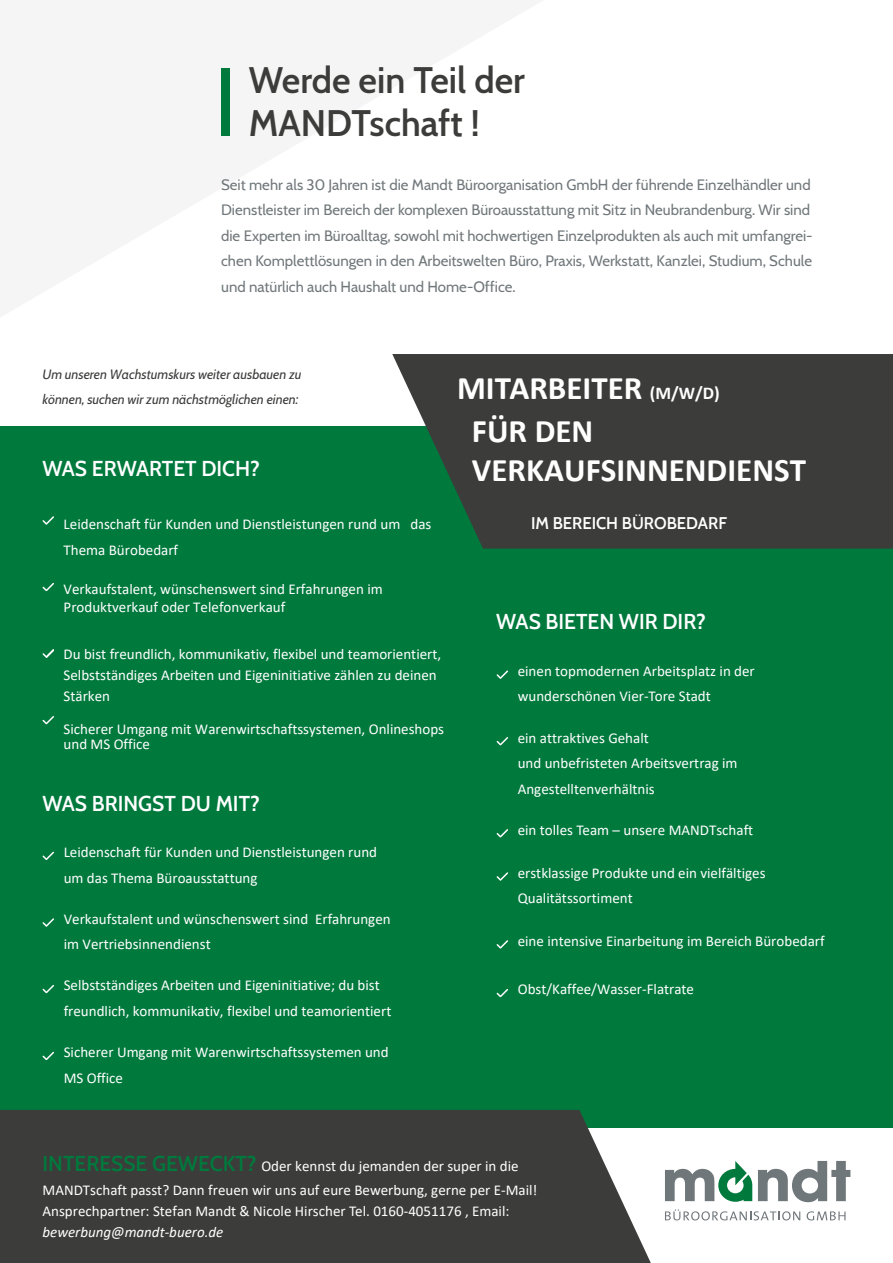
<style>
.page{position:relative;width:893px;height:1263px;background:#fff}
.page>*{position:absolute;margin:0;border:0;box-sizing:border-box;transform-origin:0 0}
.t1{font:600 36px/43.2px "Cabin";color:#3c3c3b}
.t2{font:700 33px/43px "Calibri";color:#fff}
.t3{font:600 21px "Cabin";color:#fff}
.t4{font:600 16.5px "Cabin";color:#fff}
.t5{font:15px/25.5px "Calibri";color:#fff}
.t6{font:15px/25.5px "Cabin";color:#70777a}
.t7{font:italic 15px "Calibri";color:#fff}
.t8{font:italic 13.5px/25.5px "Cabin";color:#3c3c3b}
.s1{font-size:18px}
.s2{font-family:"Cabin";font-weight:600;font-size:21px;color:#00793d}
</style>
<div class="page">
<div style="left:0;top:426px;width:893px;height:702px;background:#00793d"></div>
<svg style="left:665px;top:1209px;width:135px;height:11px"></svg>
<svg style="left:807px;top:1211px;width:38px;height:9px"></svg>
<svg style="left:758px;top:1161px;width:92px;height:41px"></svg>
<svg style="left:665px;top:1161px;width:87px;height:41px"></svg>
<div style="left:221px;top:68px;width:9px;height:68px;background:#00793d"></div>
<svg style="left:392px;top:354px;width:501px;height:195px;background:#39433d"></svg>
<div style="left:0;top:1110px;width:651px;height:153px;background:#3c3c3b"></div>
<svg style="left:496px;top:670px;width:12px;height:9px"></svg>
<svg style="left:496px;top:872px;width:12px;height:9px"></svg>
<svg style="left:496px;top:940px;width:13px;height:9px"></svg>
<svg style="left:496px;top:989px;width:13px;height:9px"></svg>
<svg style="left:496px;top:737px;width:13px;height:9px"></svg>
<svg style="left:496px;top:829px;width:13px;height:9px"></svg>
<svg style="left:42px;top:716px;width:12px;height:9px"></svg>
<svg style="left:42px;top:516px;width:12px;height:9px"></svg>
<svg style="left:42px;top:851px;width:12px;height:9px"></svg>
<svg style="left:42px;top:918px;width:12px;height:9px"></svg>
<svg style="left:42px;top:985px;width:12px;height:9px"></svg>
<svg style="left:42px;top:1051px;width:12px;height:9px"></svg>
<svg style="left:42px;top:582px;width:12px;height:10px"></svg>
<svg style="left:42px;top:649px;width:12px;height:9px"></svg>
<h1 class="t1" style="left:249px;top:56px;width:278px">Werde ein Teil der<br>MANDTschaft !</h1>
<p class="t6" style="left:221px;top:171px;width:593px">Seit mehr als 30 Jahren ist die Mandt Büroorganisation GmbH der führende Einzelhändler und Dienstleister im Bereich der komplexen Büroausstattung mit Sitz in Neubrandenburg. Wir sind die Experten im Büroalltag, sowohl mit hochwertigen Einzelprodukten als auch mit umfangrei&shy;chen Komplettlösungen in den Arbeitswelten Büro, Praxis, Werkstatt, Kanzlei, Studium, Schule und natürlich auch Haushalt und Home-Office.</p>
<p class="t8" style="left:43px;top:360px;width:261px">Um unseren Wachstumskurs weiter ausbauen zu können, suchen wir zum nächstmöglichen einen:</p>
<h2 class="t2" style="left:472px;top:366px;width:249px;text-indent:-15px">MITARBEITER <span class="s1">(M/W/D)<br></span>FÜR DEN</h2>
<h2 class="t2" style="left:472px;top:449px;width:336px">VERKAUFSINNENDIENST</h2>
<h3 class="t3" style="left:43px;top:452px;width:219px">WAS ERWARTET DICH?</h3>
<p class="t5" style="left:64px;top:511px;width:369px">Leidenschaft für Kunden und Dienstleistungen rund um das<br>Thema Bürobedarf</p>
<p class="t5" style="left:64px;top:580px;width:321px;line-height:18px">Verkaufstalent, wünschenswert sind Erfahrungen im<br>Produktverkauf oder Telefonverkauf</p>
<p class="t5" style="left:64px;top:643px;width:379px;line-height:21px">Du bist freundlich, kommunikativ, flexibel und teamorientiert,<br>Selbstständiges Arbeiten und Eigeninitiative zählen zu deinen<br>Stärken</p>
<p class="t5" style="left:64px;top:721px;width:382px;line-height:15px">Sicherer Umgang mit Warenwirtschaftssystemen, Onlineshops und MS Office</p>
<h3 class="t3" style="left:43px;top:787px;width:219px">WAS BRINGST DU MIT?</h3>
<p class="t5" style="left:64px;top:839px;width:315px">Leidenschaft für Kunden und Dienstleistungen rund um das Thema Büroausstattung</p>
<p class="t5" style="left:64px;top:906px;width:328px">Verkaufstalent und wünschenswert sind Erfahrungen im Vertriebsinnendienst</p>
<p class="t5" style="left:64px;top:972px;width:329px">Selbstständiges Arbeiten und Eigeninitiative; du bist freundlich, kommunikativ, flexibel und teamorientiert</p>
<p class="t5" style="left:64px;top:1039px;width:327px">Sicherer Umgang mit Warenwirtschaftssystemen und<br>MS Office</p>
<p class="t4" style="left:531px;top:510px;width:197px">IM BEREICH BÜROBEDARF</p>
<h3 class="t3" style="left:496px;top:605px;width:211px">WAS BIETEN WIR DIR?</h3>
<p class="t5" style="left:518px;top:658px;width:239px">einen topmodernen Arbeitsplatz in der wunderschönen Vier-Tore Stadt</p>
<p class="t5" style="left:518px;top:724px;width:221px">ein attraktives Gehalt<br>und unbefristeten Arbeitsvertrag im<br>Angestelltenverhältnis</p>
<p class="t5" style="left:518px;top:816px;width:237px">ein tolles Team – unsere MANDTschaft</p>
<p class="t5" style="left:518px;top:860px;width:249px">erstklassige Produkte und ein vielfältiges<br>Qualitätssortiment</p>
<p class="t5" style="left:518px;top:927px;width:308px">eine intensive Einarbeitung im Bereich Bürobedarf</p>
<p class="t5" style="left:518px;top:976px;width:178px">Obst/Kaffee/Wasser-Flatrate</p>
<p class="t5" style="left:43px;top:1153px;width:496px;line-height:23.7px"><span class="s2">INTERESSE GEWECKT?</span> Oder kennst du jemanden der super in die<br>MANDTschaft passt? Dann freuen wir uns auf eure Bewerbung, gerne per E-Mail!</p>
<p class="t5" style="left:43px;top:1198px;width:468px">Ansprechpartner: Stefan Mandt &amp; Nicole Hirscher Tel. 0160-4051176 , Email:</p>
<p class="t7" style="left:43px;top:1221px;width:182px">bewerbung@mandt-buero.de</p>
</div>
